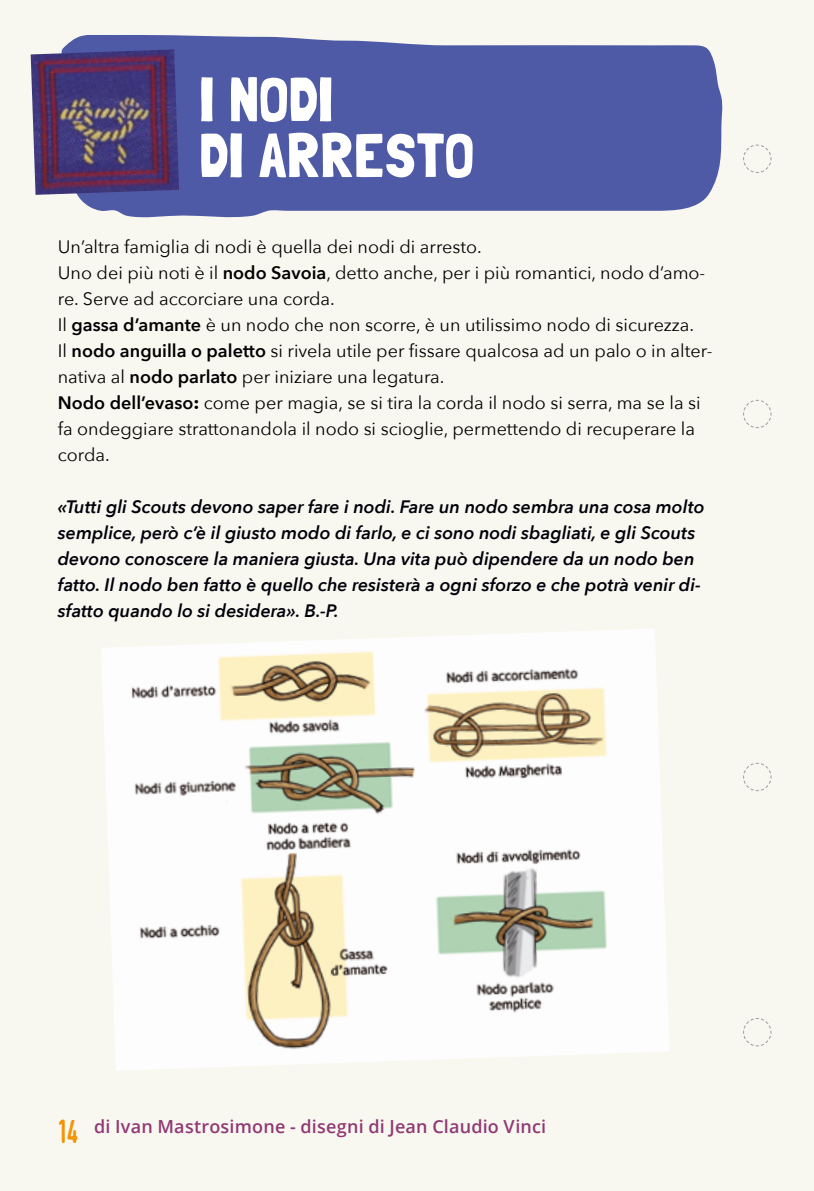
<style>
.page{position:relative;width:814px;height:1191px;background:#f9f8f0}
.page>*{position:absolute;margin:0;border:0;box-sizing:border-box;transform-origin:0 0}
.t1{font:62px/56px "Londrina Solid";color:#fff}
.t2{font:32px "Swistblnk Monthoers";color:#f39100}
.t3{font:18px/26px "Avenir Next";color:#000}
.t4{font:italic 600 18px/26px "Avenir Next";color:#00000a}
.t5{font:600 18px "Open Sans";letter-spacing:.01em;color:#903974}
.s1{font-weight:600}
.s2{font-weight:700}
.s3{color:#000}
</style>
<div class="page">
<svg style="left:62px;top:35px;width:661px;height:183px;background:#5e68ac"></svg>
<img style="left:31px;top:49px;width:148px;height:146px">
<svg style="left:743px;top:144px;width:29px;height:29px"></svg>
<svg style="left:743px;top:399px;width:29px;height:30px"></svg>
<svg style="left:743px;top:762px;width:29px;height:29px"></svg>
<svg style="left:743px;top:1018px;width:29px;height:28px"></svg>
<img style="left:101px;top:629px;width:568px;height:441px">
<h1 class="t1" style="left:199px;top:70px;width:133px">I NODI<br>DI ARRESTO</h1>
<p class="t3" style="left:58px;top:233px;width:656px">Un’altra famiglia di nodi è quella dei nodi di arresto.<br>Uno dei più noti è il <span class="s1">nodo Savoia</span>, detto anche, per i più romantici, nodo d’amo&shy;re. Serve ad accorciare una corda.<br>Il <span class="s1">gassa d’amante</span> è un nodo che non scorre, è un utilissimo nodo di sicurezza.<br>Il <span class="s1">nodo anguilla o paletto</span> si rivela utile per fissare qualcosa ad un palo o in alter&shy;nativa al <span class="s1">nodo parlato</span> per iniziare una legatura.<br><span class="s1">Nodo dell’evaso</span><span class="s2">:</span> come per magia, se si tira la corda il nodo si serra, ma se la si fa ondeggiare strattonandola il nodo si scioglie, permettendo di recuperare la corda.</p>
<p class="t4" style="left:58px;top:493px;width:648px"><span class="s3">«</span>Tutti gli Scouts devono saper fare i nodi. Fare un nodo sembra una cosa molto semplice, però c’è il giusto modo di farlo, e ci sono nodi sbagliati, e gli Scouts devono conoscere la maniera giusta. Una vita può dipendere da un nodo ben fatto. Il nodo ben fatto è quello che resisterà a ogni sforzo e che potrà venir di&shy;sfatto quando lo si desidera». B.-P.</p>
<h2 class="t2" style="left:58px;top:1112px;width:23px">14</h2>
<p class="t5" style="left:94px;top:1114px;width:453px">di Ivan Mastrosimone - disegni di Jean Claudio Vinci</p>
</div>
